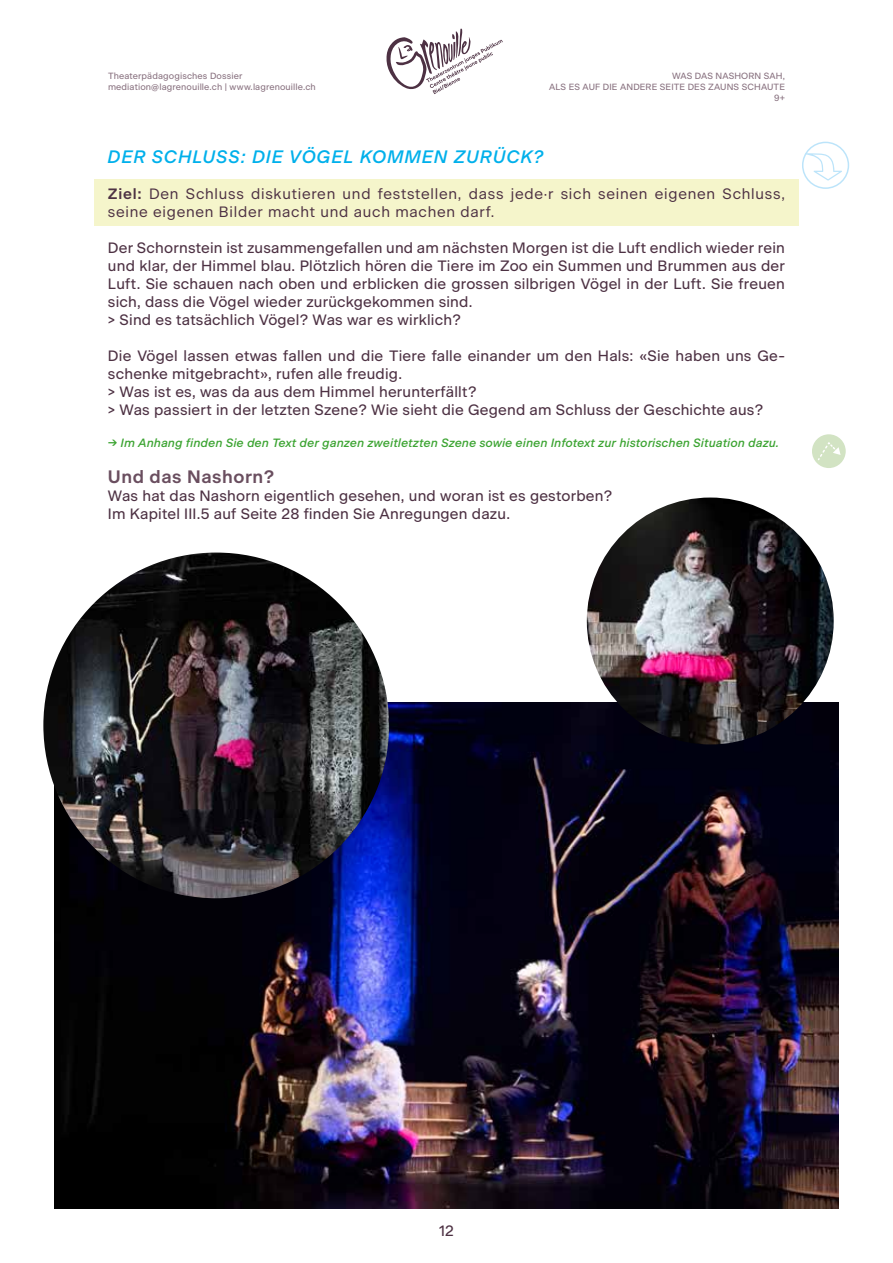
<style>
.page{position:relative;width:893px;height:1263px;background:#fff}
.page>*{position:absolute;margin:0;border:0;box-sizing:border-box;transform-origin:0 0}
.t1{font:italic 500 18px "Beausite Classic";letter-spacing:.05em;color:#00b0eb}
.t2{font:600 18px "Beausite Classic";letter-spacing:.03em;color:#6a4e5f}
.t3{font:15px/18px "Beausite Classic";letter-spacing:.015em;color:#4d3143}
.t4{font:15px/18px "Beausite Classic Clear";letter-spacing:.05em;color:#4d3143}
.t5{font:italic 500 12px "Beausite Classic";letter-spacing:.015em;color:#3ca432}
.t6{font:9px/10.8px "Beausite Classic";letter-spacing:.015em;color:#897280}
.s1{font-family:"Beausite Classic";font-weight:600}
</style>
<div class="page">
<svg style="left:386px;top:28px;width:117px;height:66px"></svg>
<div style="left:94px;top:179px;width:705px;height:46px;background:#f5f5cb"></div>
<svg style="left:812px;top:434px;width:34px;height:34px"></svg>
<img style="left:54px;top:702px;width:785px;height:507px">
<img style="left:587px;top:497px;width:247px;height:247px;border-radius:123px">
<img style="left:43px;top:552px;width:346px;height:346px;border-radius:173px">
<svg style="left:802px;top:142px;width:47px;height:47px"></svg>
<p class="t6" style="left:108px;top:70px;width:209px">Theaterpädagogisches Dossier mediation@lagrenouille.ch | www.lagrenouille.ch</p>
<p class="t6" style="left:549px;top:70px;width:237px;text-align:right">WAS DAS NASHORN SAH,<br>ALS ES AUF DIE ANDERE SEITE DES ZAUNS SCHAUTE<br>9+</p>
<p class="t1" style="left:108px;top:143px;width:437px">DER SCHLUSS: DIE VÖGEL KOMMEN ZURÜCK?</p>
<p class="t4" style="left:108px;top:183px;width:678px"><span class="s1">Ziel:</span> Den Schluss diskutieren und feststellen, dass jede·r sich seinen eigenen Schluss, seine eigenen Bilder macht und auch machen darf.</p>
<p class="t3" style="left:108px;top:237px;width:678px">Der Schornstein ist zusammengefallen und am nächsten Morgen ist die Luft endlich wieder rein und klar, der Himmel blau. Plötzlich hören die Tiere im Zoo ein Summen und Brummen aus der Luft. Sie schauen nach oben und erblicken die grossen silbrigen Vögel in der Luft. Sie freuen sich, dass die Vögel wieder zurückgekommen sind.<br>&gt; Sind es tatsächlich Vögel? Was war es wirklich?</p>
<p class="t3" style="left:108px;top:345px;width:678px">Die Vögel lassen etwas fallen und die Tiere falle einander um den Hals: «Sie haben uns Ge&shy;schenke mitgebracht», rufen alle freudig.<br>&gt; Was ist es, was da aus dem Himmel herunterfällt?<br>&gt; Was passiert in der letzten Szene? Wie sieht die Gegend am Schluss der Geschichte aus?</p>
<p class="t5" style="left:108px;top:434px;width:673px">→ Im Anhang finden Sie den Text der ganzen zweitletzten Szene sowie einen Infotext zur historischen Situation dazu.</p>
<p class="t2" style="left:108px;top:463px;width:168px">Und das Nashorn?</p>
<p class="t3" style="left:108px;top:485px;width:506px">Was hat das Nashorn eigentlich gesehen, und woran ist es gestorben?<br>Im Kapitel III.5 auf Seite 28 finden Sie Anregungen dazu.</p>
<p class="t3" style="left:439px;top:1220px;width:16px">12</p>
</div>
